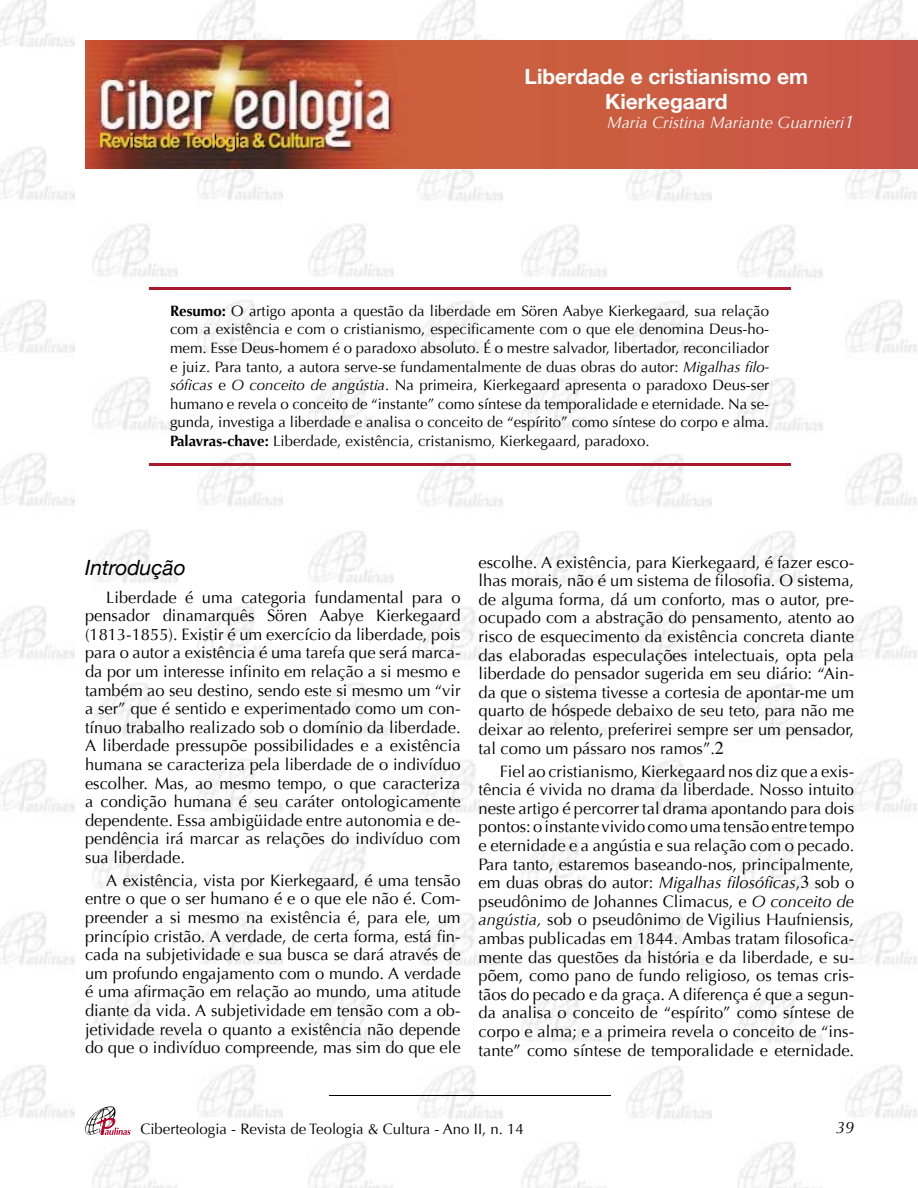
<style>
.page{position:relative;width:918px;height:1188px;background:#fff}
.page>*{position:absolute;margin:0;border:0;box-sizing:border-box;transform-origin:0 0}
.t1{font:700 21px/25.2px "Helvetica Neue";color:#fff;text-align:center}
.t2{font:italic 21px "Helvetica Neue";color:#000}
.t3{font:16.5px/18.6px "Optima";color:#000;text-align:justify}
.t4{font:italic 16.5px "Optima";color:#fff}
.t5{font:italic 16.5px "Optima";color:#000}
.t6{font:15px/18.6px "Optima";color:#000;text-align:justify}
.s1{font-size:18px}
.s2{font-weight:700}
.s3{font-style:italic}
.s4{font-family:"Times";font-size:18px}
</style>
<div class="page">
<img style="left:0;top:0;width:74px;height:47px">
<img style="left:0;top:147px;width:74px;height:53px">
<img style="left:0;top:300px;width:74px;height:53px">
<img style="left:0;top:453px;width:74px;height:53px">
<img style="left:0;top:606px;width:74px;height:53px">
<img style="left:0;top:759px;width:74px;height:53px">
<img style="left:0;top:912px;width:74px;height:53px">
<img style="left:0;top:1065px;width:74px;height:53px">
<img style="left:92px;top:223px;width:85px;height:54px">
<img style="left:92px;top:376px;width:85px;height:54px">
<img style="left:92px;top:529px;width:85px;height:54px">
<img style="left:92px;top:682px;width:85px;height:54px">
<img style="left:92px;top:835px;width:85px;height:54px">
<img style="left:92px;top:988px;width:85px;height:54px">
<img style="left:92px;top:1141px;width:85px;height:47px">
<img style="left:197px;top:0;width:85px;height:41px">
<img style="left:197px;top:168px;width:85px;height:32px">
<img style="left:197px;top:289px;width:85px;height:64px">
<img style="left:197px;top:452px;width:85px;height:54px">
<img style="left:197px;top:605px;width:85px;height:54px">
<img style="left:197px;top:758px;width:85px;height:54px">
<img style="left:197px;top:911px;width:85px;height:54px">
<img style="left:197px;top:1064px;width:85px;height:54px">
<img style="left:308px;top:223px;width:85px;height:54px">
<img style="left:308px;top:376px;width:85px;height:54px">
<img style="left:308px;top:530px;width:85px;height:53px">
<img style="left:308px;top:682px;width:85px;height:54px">
<img style="left:308px;top:835px;width:85px;height:54px">
<img style="left:308px;top:988px;width:85px;height:54px">
<img style="left:308px;top:1141px;width:85px;height:47px">
<img style="left:418px;top:0;width:85px;height:41px">
<img style="left:418px;top:168px;width:85px;height:33px">
<img style="left:418px;top:289px;width:85px;height:65px">
<img style="left:418px;top:454px;width:85px;height:53px">
<img style="left:418px;top:607px;width:85px;height:53px">
<img style="left:418px;top:760px;width:85px;height:53px">
<img style="left:418px;top:913px;width:85px;height:53px">
<img style="left:418px;top:1066px;width:85px;height:53px">
<img style="left:521px;top:224px;width:85px;height:53px">
<img style="left:521px;top:377px;width:85px;height:53px">
<img style="left:521px;top:530px;width:85px;height:54px">
<img style="left:521px;top:683px;width:85px;height:53px">
<img style="left:521px;top:836px;width:85px;height:54px">
<img style="left:521px;top:989px;width:85px;height:53px">
<img style="left:521px;top:1141px;width:85px;height:47px">
<img style="left:626px;top:0;width:85px;height:41px">
<img style="left:626px;top:168px;width:85px;height:33px">
<img style="left:626px;top:289px;width:85px;height:65px">
<img style="left:626px;top:454px;width:85px;height:53px">
<img style="left:626px;top:607px;width:85px;height:53px">
<img style="left:626px;top:760px;width:85px;height:53px">
<img style="left:626px;top:913px;width:85px;height:53px">
<img style="left:626px;top:1066px;width:85px;height:53px">
<img style="left:737px;top:224px;width:85px;height:66px">
<img style="left:737px;top:377px;width:85px;height:54px">
<img style="left:737px;top:530px;width:85px;height:54px">
<img style="left:737px;top:683px;width:85px;height:54px">
<img style="left:737px;top:836px;width:85px;height:54px">
<img style="left:737px;top:989px;width:85px;height:54px">
<img style="left:737px;top:1141px;width:85px;height:47px">
<img style="left:845px;top:0;width:73px;height:41px">
<img style="left:845px;top:168px;width:73px;height:32px">
<img style="left:845px;top:300px;width:73px;height:53px">
<img style="left:845px;top:453px;width:73px;height:53px">
<img style="left:845px;top:606px;width:73px;height:53px">
<img style="left:845px;top:759px;width:73px;height:53px">
<img style="left:845px;top:912px;width:73px;height:53px">
<img style="left:845px;top:1065px;width:73px;height:53px">
<hr style="left:330px;top:1095px;width:281px;height:1px;background:#000">
<svg style="left:85px;top:1106px;width:46px;height:29px"></svg>
<img style="left:85px;top:41px;width:833px;height:127px">
<hr style="left:149px;top:287px;width:641px;height:2px;background:#a9192d">
<hr style="left:149px;top:290px;width:641px;height:1px;background:#a9192d">
<hr style="left:149px;top:463px;width:641px;height:1px;background:#a9192d">
<hr style="left:149px;top:464px;width:641px;height:2px;background:#a9192d">
<p class="t1" style="left:525px;top:64px;width:285px">Liberdade e cristianismo em<br>Kierkegaard</p>
<p class="t4" style="left:607px;top:113px;width:249px">Maria Cristina Mariante Guarnieri<span class="s1">1</span></p>
<p class="t6" style="left:170px;top:302px;width:601px"><span class="s2">Resumo:</span> O artigo aponta a questão da liberdade em Sören Aabye Kierkegaard, sua relação com a existência e com o cristianismo, especificamente com o que ele denomina Deus-ho&shy;mem. Esse Deus-homem é o paradoxo absoluto. É o mestre salvador, libertador, reconciliador e juiz. Para tanto, a autora serve-se fundamentalmente de duas obras do autor: <span class="s3">Migalhas filo&shy;sóficas</span> e <span class="s3">O conceito de angústia</span>. Na primeira, Kierkegaard apresenta o paradoxo Deus-ser humano e revela o conceito de “instante” como síntese da temporalidade e eternidade. Na se&shy;gunda, investiga a liberdade e analisa o conceito de “espírito” como síntese do corpo e alma.<br><span class="s2">Palavras-chave:</span> Liberdade, existência, cristanismo, Kierkegaard, paradoxo.</p>
<p class="t2" style="left:85px;top:555px;width:102px">Introdução</p>
<p class="t3" style="left:85px;top:588px;width:377px;text-indent:21px">Liberdade é uma categoria fundamental para o pensador dinamarquês Sören Aabye Kierkegaard (1813-1855). Existir é um exercício da liberdade, pois para o autor a existência é uma tarefa que será marca&shy;da por um interesse infinito em relação a si mesmo e também ao seu destino, sendo este si mesmo um “vir a ser” que é sentido e experimentado como um con&shy;tínuo trabalho realizado sob o domínio da liberdade.<br>A liberdade pressupõe possibilidades e a existência humana se caracteriza pela liberdade de o indivíduo escolher. Mas, ao mesmo tempo, o que caracteriza a condição humana é seu caráter ontologicamente dependente. Essa ambigüidade entre autonomia e de&shy;pendência irá marcar as relações do indivíduo com sua liberdade.</p>
<p class="t3" style="left:85px;top:871px;width:377px;text-indent:21px">A existência, vista por Kierkegaard, é uma tensão entre o que o ser humano é e o que ele não é. Com&shy;preender a si mesmo na existência é, para ele, um princípio cristão. A verdade, de certa forma, está fin&shy;cada na subjetividade e sua busca se dará através de um profundo engajamento com o mundo. A verdade é uma afirmação em relação ao mundo, uma atitude diante da vida. A subjetividade em tensão com a ob&shy;jetividade revela o quanto a existência não depende do que o indivíduo compreende, mas sim do que ele</p>
<p class="t3" style="left:479px;top:553px;width:377px">escolhe. A existência, para Kierkegaard, é fazer esco&shy;lhas morais, não é um sistema de filosofia. O sistema, de alguma forma, dá um conforto, mas o autor, pre&shy;ocupado com a abstração do pensamento, atento ao risco de esquecimento da existência concreta diante das elaboradas especulações intelectuais, opta pela liberdade do pensador sugerida em seu diário: “Ain&shy;da que o sistema tivesse a cortesia de apontar-me um quarto de hóspede debaixo de seu teto, para não me deixar ao relento, preferirei sempre ser um pensador, tal como um pássaro nos ramos”.<span class="s4">2</span></p>
<p class="t3" style="left:479px;top:762px;width:377px;text-indent:21px">Fiel ao cristianismo, Kierkegaard nos diz que a exis&shy;tência é vivida no drama da liberdade. Nosso intuito neste artigo é percorrer tal drama apontando para dois pontos: o instante vivido como uma tensão entre tempo e eternidade e a angústia e sua relação com o pecado.<br>Para tanto, estaremos baseando-nos, principalmente, em duas obras do autor: <span class="s3">Migalhas filosóficas</span>,<span class="s4">3</span> sob o pseudônimo de Johannes Climacus, e <span class="s3">O conceito de angústia,</span> sob o pseudônimo de Vigilius Haufniensis, ambas publicadas em 1844. Ambas tratam filosofica&shy;mente das questões da história e da liberdade, e su&shy;põem, como pano de fundo religioso, os temas cris&shy;tãos do pecado e da graça. A diferença é que a segun&shy;da analisa o conceito de “espírito” como síntese de corpo e alma; e a primeira revela o conceito de “ins&shy;tante” como síntese de temporalidade e eternidade.</p>
<p class="t6" style="left:140px;top:1120px;width:385px">Ciberteologia - Revista de Teologia &amp; Cultura - Ano II, n. 14</p>
<p class="t5" style="left:836px;top:1118px;width:20px">39</p>
</div>
